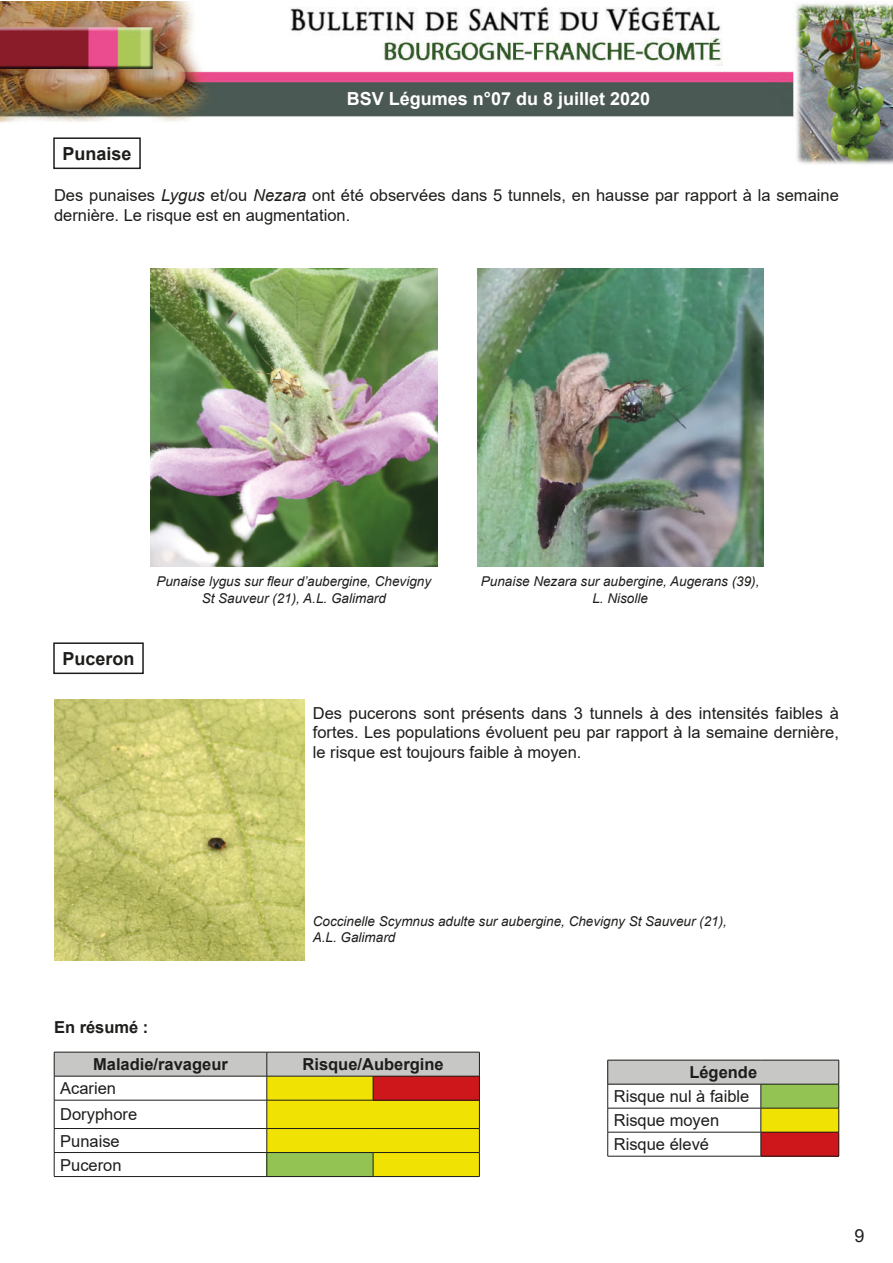
<style>
.page{position:relative;width:893px;height:1263px;background:#fff}
.page>*{position:absolute;margin:0;border:0;box-sizing:border-box;transform-origin:0 0}
.t1{font:700 18px "Arial";color:#fff}
.t2{font:700 18px "Arial";color:#1d1d1b}
.t3{font:18px "Arial";color:#1d1d1b}
.t4{font:16.5px/19.8px "Arial";color:#1d1d1b}
.t5{font:700 16.5px "Arial";color:#1d1d1b}
.t6{font:italic 13.5px/16.2px "Arial";color:#1d1d1b;text-align:center}
.s1{font-style:italic}
</style>
<div class="page">
<img style="left:0;top:1px;width:893px;height:164px">
<div style="left:527px;top:35px;width:200px;height:32px;background:#fff"></div>
<img style="left:381px;top:37px;width:342px;height:28px">
<div style="left:53px;top:137px;width:88px;height:32px;border:2px solid #1d1d1b"></div>
<div style="left:53px;top:642px;width:91px;height:32px;border:2px solid #1d1d1b"></div>
<svg style="left:54px;top:1052px;width:426px;height:124px"></svg>
<hr style="left:54px;top:1176px;width:213px;height:1px;background:#1d1d1b">
<hr style="left:267px;top:1176px;width:106px;height:1px;background:#1d1d1b">
<hr style="left:373px;top:1176px;width:107px;height:1px;background:#1d1d1b">
<img style="left:151px;top:269px;width:286px;height:298px">
<div style="left:608px;top:1060px;width:231px;height:24px;background:#c7c7c6"></div>
<div style="left:761px;top:1084px;width:78px;height:24px;background:#93c353"></div>
<div style="left:761px;top:1108px;width:78px;height:24px;background:#f0e304"></div>
<div style="left:761px;top:1132px;width:78px;height:24px;background:#cd171a"></div>
<hr style="left:608px;top:1060px;width:153px;height:1px;background:#1d1d1b">
<hr style="left:761px;top:1060px;width:78px;height:1px;background:#1d1d1b">
<hr style="left:608px;top:1084px;width:153px;height:1px;background:#1d1d1b">
<hr style="left:761px;top:1084px;width:78px;height:1px;background:#1d1d1b">
<hr style="left:608px;top:1108px;width:153px;height:1px;background:#1d1d1b">
<hr style="left:761px;top:1108px;width:78px;height:1px;background:#1d1d1b">
<hr style="left:608px;top:1132px;width:153px;height:1px;background:#1d1d1b">
<svg style="left:607px;top:1060px;width:1px;height:96px"></svg>
<hr style="left:761px;top:1132px;width:78px;height:1px;background:#1d1d1b">
<svg style="left:761px;top:1084px;width:1px;height:72px"></svg>
<svg style="left:838px;top:1060px;width:1px;height:96px"></svg>
<hr style="left:608px;top:1156px;width:153px;height:1px;background:#1d1d1b">
<hr style="left:761px;top:1156px;width:78px;height:1px;background:#1d1d1b">
<img style="left:477px;top:269px;width:286px;height:298px">
<img style="left:54px;top:699px;width:250px;height:261px">
<p class="t1" style="left:347px;top:86px;width:305px">BSV Légumes n°07 du 8 juillet 2020</p>
<p class="t2" style="left:63px;top:141px;width:71px">Punaise</p>
<p class="t4" style="left:54px;top:185px;width:786px">Des punaises <span class="s1">Lygus</span> et/ou <span class="s1">Nezara</span> ont été observées dans 5 tunnels, en hausse par rapport à la semaine dernière. Le risque est en augmentation.</p>
<p class="t2" style="left:63px;top:646px;width:74px">Puceron</p>
<p class="t6" style="left:156px;top:574px;width:276px">Punaise lygus sur fleur d’aubergine, Chevigny<br>St Sauveur (21), A.L. Galimard</p>
<p class="t6" style="left:481px;top:574px;width:280px">Punaise Nezara sur aubergine, Augerans (39),<br>L. Nisolle</p>
<p class="t4" style="left:313px;top:703px;width:528px;text-align:justify">Des pucerons sont présents dans 3 tunnels à des intensités faibles à fortes. Les populations évoluent peu par rapport à la semaine dernière, le risque est toujours faible à moyen.</p>
<p class="t6" style="left:313px;top:913px;width:416px;text-align:left">Coccinelle Scymnus adulte sur aubergine, Chevigny St Sauveur (21),<br>A.L. Galimard</p>
<p class="t5" style="left:54px;top:1016px;width:96px">En résumé :</p>
<p class="t5" style="left:93px;top:1053px;width:136px">Maladie/ravageur</p>
<p class="t5" style="left:302px;top:1053px;width:143px">Risque/Aubergine</p>
<p class="t4" style="left:60px;top:1075px;width:79px;line-height:26.2px">Acarien<br>Doryphore<br>Punaise</p>
<p class="t4" style="left:60px;top:1155px;width:63px">Puceron</p>
<p class="t5" style="left:689px;top:1061px;width:69px">Légende</p>
<p class="t4" style="left:614px;top:1084px;width:137px;line-height:24px">Risque nul à faible<br>Risque moyen<br>Risque élevé</p>
<p class="t3" style="left:855px;top:1223px;width:12px">9</p>
</div>
